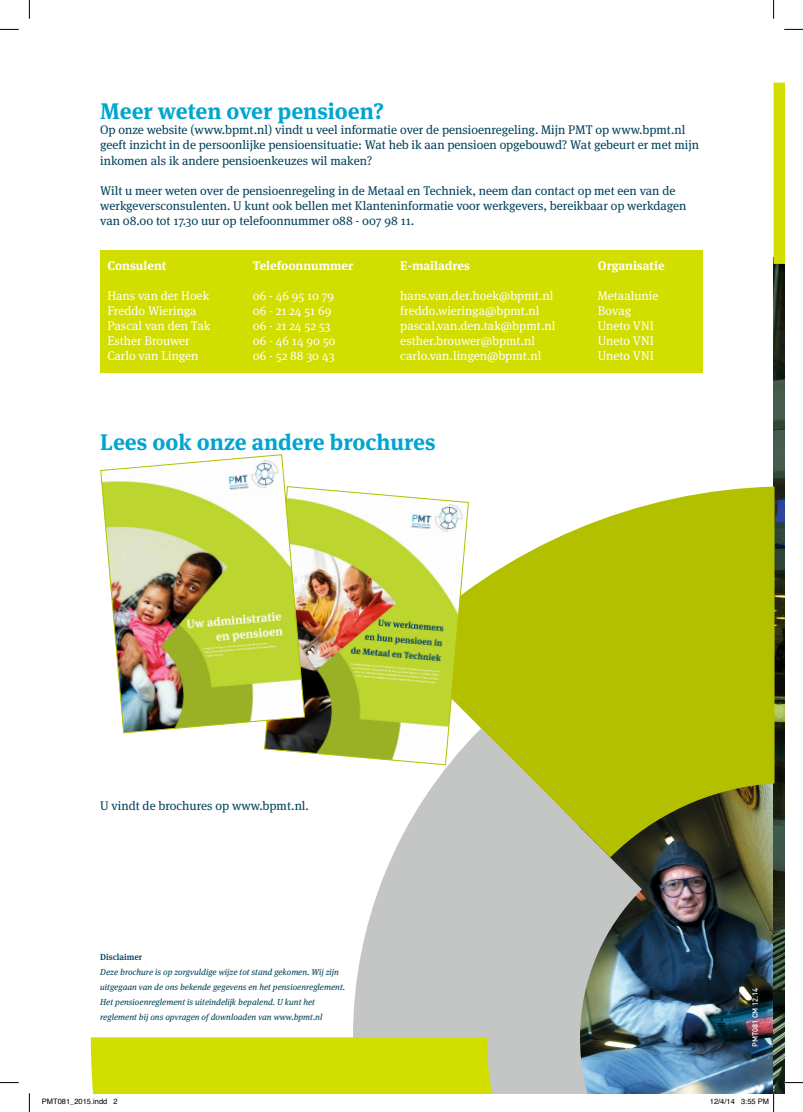
<style>
.page{position:relative;width:803px;height:1112px;background:#fff}
.page>*{position:absolute;margin:0;border:0;box-sizing:border-box;transform-origin:0 0}
.t1{font:700 22.5px "Meta Serif OT";color:#00a6ce}
.t2{font:12.5px/15px "Meta Serif OT";color:#00415b}
.t3{font:12.5px "Meta Serif OT";color:#fff}
.t4{font:700 12.5px "Meta Serif OT";color:#fff}
.t5{font:italic 8.75px/15px "Meta Serif OT";color:#00415b}
.t6{font:500 8.75px "Meta Serif OT";color:#00415b}
.t7{font:7.5px "Helvetica";color:#000}
.t8{font:500 7.5px "DIN";color:#fff}
</style>
<div class="page">
<img style="left:642px;top:857px;width:131px;height:180px">
<img style="left:773px;top:938px;width:11px;height:99px">
<div style="left:100px;top:250px;width:603px;height:123px;background:#d2dd00"></div>
<svg style="left:353px;top:840px;width:289px;height:197px;background:#babdbd"></svg>
<svg style="left:91px;top:1037px;width:693px;height:55px;background:#acbe48"></svg>
<svg style="left:400px;top:486px;width:373px;height:371px;background:#b6bf36"></svg>
<svg style="left:773px;top:83px;width:11px;height:855px;background:#54601f"></svg>
<img style="left:264px;top:486px;width:205px;height:279px">
<img style="left:100px;top:454px;width:205px;height:279px">
<svg style="left:0;top:29px;width:19px;height:1px"></svg>
<svg style="left:784px;top:29px;width:19px;height:1px"></svg>
<svg style="left:0;top:1082px;width:19px;height:1px"></svg>
<svg style="left:784px;top:1081px;width:19px;height:2px"></svg>
<svg style="left:29px;top:0;width:1px;height:19px"></svg>
<svg style="left:29px;top:1093px;width:1px;height:18px"></svg>
<svg style="left:773px;top:0;width:1px;height:19px"></svg>
<svg style="left:741px;top:1092px;width:33px;height:19px"></svg>
<h1 class="t1" style="left:100px;top:98px;width:285px">Meer weten over pensioen?</h1>
<p class="t2" style="left:100px;top:123px;width:600px">Op onze website (www.bpmt.nl) vindt u veel informatie over de pensioenregeling. Mijn PMT op www.bpmt.nl geeft inzicht in de persoonlijke pensioensituatie: Wat heb ik aan pensioen opgebouwd? Wat gebeurt er met mijn inkomen als ik andere pensioenkeuzes wil maken?</p>
<p class="t2" style="left:100px;top:183px;width:588px">Wilt u meer weten over de pensioenregeling in de Metaal en Techniek, neem dan contact op met een van de werkgeversconsulenten. U kunt ook bellen met Klanteninformatie voor werkgevers, bereikbaar op werkdagen van 08.00 tot 17.30 uur op telefoonnummer 088 - 007 98 11.</p>
<p class="t4" style="left:107px;top:257px;width:60px">Consulent</p>
<p class="t4" style="left:253px;top:257px;width:102px">Telefoonnummer</p>
<p class="t4" style="left:400px;top:257px;width:71px">E-mailadres</p>
<p class="t4" style="left:598px;top:257px;width:68px">Organisatie</p>
<p class="t3" style="left:107px;top:288px;width:103px">Hans van der Hoek</p>
<p class="t3" style="left:253px;top:288px;width:83px">06 - 46 95 10 79</p>
<p class="t3" style="left:400px;top:288px;width:155px">hans.van.der.hoek@bpmt.nl</p>
<p class="t3" style="left:598px;top:288px;width:62px">Metaalunie</p>
<p class="t3" style="left:107px;top:303px;width:91px">Freddo Wieringa</p>
<p class="t3" style="left:253px;top:303px;width:80px">06 - 21 24 51 69</p>
<p class="t3" style="left:400px;top:303px;width:141px">freddo.wieringa@bpmt.nl</p>
<p class="t3" style="left:598px;top:303px;width:35px">Bovag</p>
<p class="t3" style="left:107px;top:318px;width:105px">Pascal van den Tak</p>
<p class="t3" style="left:253px;top:318px;width:79px">06 - 21 24 52 53</p>
<p class="t3" style="left:400px;top:318px;width:157px">pascal.van.den.tak@bpmt.nl</p>
<p class="t3" style="left:598px;top:318px;width:57px">Uneto VNI</p>
<p class="t3" style="left:107px;top:333px;width:84px">Esther Brouwer</p>
<p class="t3" style="left:253px;top:333px;width:84px">06 - 46 14 90 50</p>
<p class="t3" style="left:400px;top:333px;width:136px">esther.brouwer@bpmt.nl</p>
<p class="t3" style="left:598px;top:333px;width:57px">Uneto VNI</p>
<p class="t3" style="left:107px;top:348px;width:93px">Carlo van Lingen</p>
<p class="t3" style="left:253px;top:348px;width:83px">06 - 52 88 30 43</p>
<p class="t3" style="left:400px;top:348px;width:143px">carlo.van.lingen@bpmt.nl</p>
<p class="t3" style="left:598px;top:348px;width:57px">Uneto VNI</p>
<h1 class="t1" style="left:100px;top:428px;width:337px">Lees ook onze andere brochures</h1>
<p class="t2" style="left:100px;top:798px;width:210px">U vindt de brochures op www.bpmt.nl.</p>
<p class="t6" style="left:100px;top:951px;width:44px">Disclaimer</p>
<p class="t5" style="left:100px;top:964px;width:246px">Deze brochure is op zorgvuldige wijze tot stand gekomen. Wij zijn uitgegaan van de ons bekende gegevens en het pensioenreglement.<br>Het pensioenreglement is uiteindelijk bepalend. U kunt het reglement bij ons opvragen of downloaden van www.bpmt.nl</p>
<p class="t8" style="left:750px;top:1046px;width:61px;rotate:-90deg">PMT081 CM 12.14</p>
<p class="t7" style="left:42px;top:1095px;width:77px">PMT081_2015.indd 2</p>
<p class="t7" style="left:710px;top:1095px;width:61px">12/4/14 3:55 PM</p>
</div>
